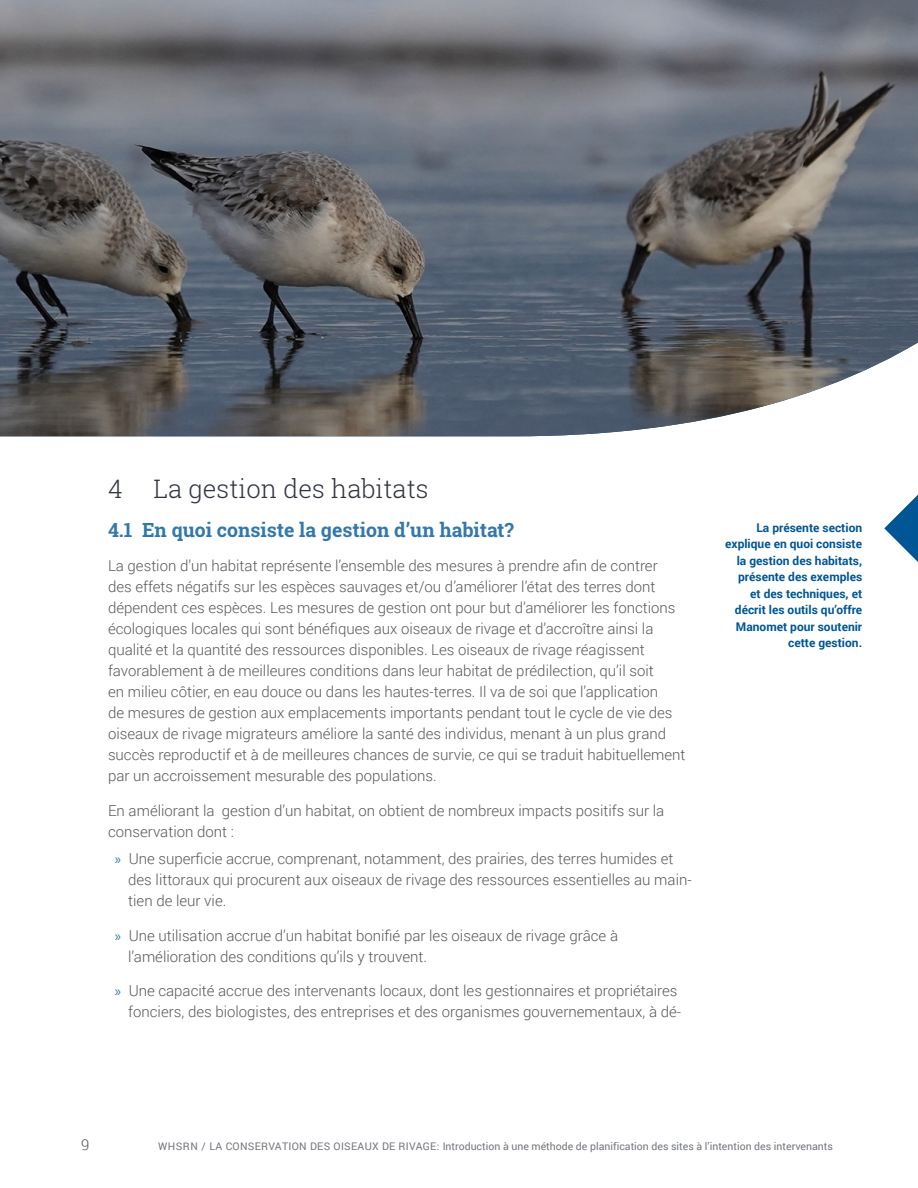
<style>
.page{position:relative;width:918px;height:1188px;background:#fff}
.page>*{position:absolute;margin:0;border:0;box-sizing:border-box;transform-origin:0 0}
.t1{font:300 25.5px "Roboto Slab";color:#323640}
.t2{font:700 19.5px "Roboto Slab";color:#3378aa}
.t3{font:300 15px/21px "Roboto";color:#57585a}
.sidebar{font:700 12px/16.5px "Roboto";color:#005694;text-align:right}
.t4{font:10.5px "Roboto";color:#73767f}
.s1{font-family:"Myriad Pro";font-weight:400;color:#3378aa}
</style>
<div class="page">
<img style="left:0;top:0;width:918px;height:436px">
<svg style="left:884px;top:495px;width:34px;height:67px"></svg>
<p class="t1" style="left:108px;top:471px;width:322px">4 La gestion des habitats</p>
<p class="t2" style="left:108px;top:516px;width:407px">4.1 En quoi consiste la gestion d’un habitat?</p>
<p class="t3" style="left:108px;top:555px;width:579px">La gestion d’un habitat représente l’ensemble des mesures à prendre afin de contrer<br>des effets négatifs sur les espèces sauvages et/ou d’améliorer l’état des terres dont dépendent ces espèces. Les mesures de gestion ont pour but d’améliorer les fonctions écologiques locales qui sont bénéfiques aux oiseaux de rivage et d’accroître ainsi la qualité et la quantité des ressources disponibles. Les oiseaux de rivage réagissent favorablement à de meilleures conditions dans leur habitat de prédilection, qu’il soit<br>en milieu côtier, en eau douce ou dans les hautes-terres. Il va de soi que l’application<br>de mesures de gestion aux emplacements importants pendant tout le cycle de vie des oiseaux de rivage migrateurs améliore la santé des individus, menant à un plus grand succès reproductif et à de meilleures chances de survie, ce qui se traduit habituellement par un accroissement mesurable des populations.</p>
<p class="t3" style="left:108px;top:799px;width:558px">En améliorant la gestion d’un habitat, on obtient de nombreux impacts positifs sur la conservation dont :</p>
<p class="t3" style="left:128px;top:848px;width:565px;text-indent:-14px"><span class="s1">»</span> Une superficie accrue, comprenant, notamment, des prairies, des terres humides et des littoraux qui procurent aux oiseaux de rivage des ressources essentielles au main&shy;tien de leur vie.</p>
<p class="t3" style="left:128px;top:925px;width:491px;text-indent:-14px"><span class="s1">»</span> Une utilisation accrue d’un habitat bonifié par les oiseaux de rivage grâce à l’amélioration des conditions qu’ils y trouvent.</p>
<p class="t3" style="left:115px;top:980px;width:568px;text-align:right"><span class="s1">»</span> Une capacité accrue des intervenants locaux, dont les gestionnaires et propriétaires fonciers, des biologistes, des entreprises et des organismes gouvernementaux, à dé-</p>
<p class="sidebar" style="left:725px;top:519px;width:139px">La présente section explique en quoi consiste la gestion des habitats, présente des exemples et des techniques, et décrit les outils qu’offre<br>Manomet pour soutenir cette gestion.</p>
<p class="t3" style="left:81px;top:1133px;width:10px">9</p>
<p class="t4" style="left:158px;top:1138px;width:676px">WHSRN / LA CONSERVATION DES OISEAUX DE RIVAGE: Introduction à une méthode de planification des sites à l’intention des intervenants</p>
</div>
